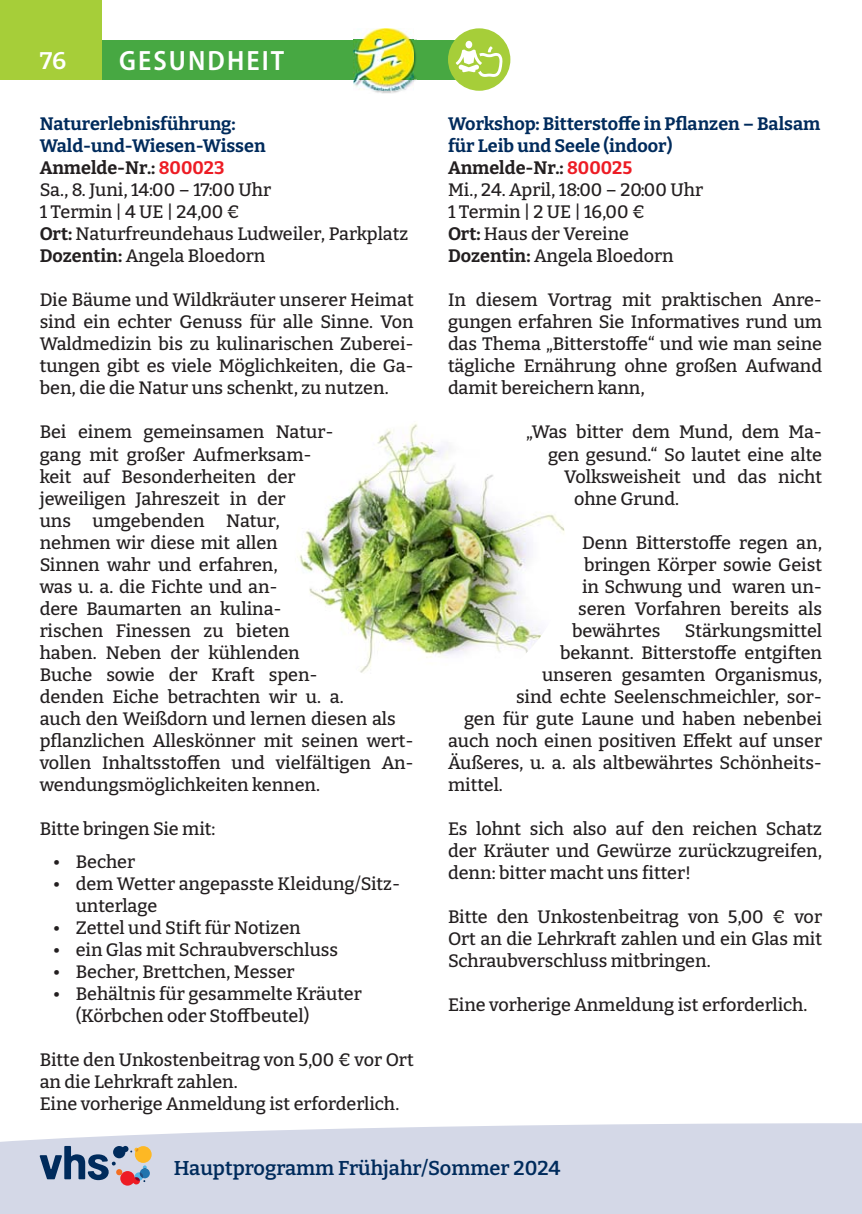
<style>
.page{position:relative;width:862px;height:1214px;background:#fff}
.page>*{position:absolute;margin:0;border:0;box-sizing:border-box;transform-origin:0 0}
.t1{font:600 semi-condensed 28px "Myriad Pro";letter-spacing:.075em;color:#fff}
.t2{font:600 24px "Bitter";color:#fff}
.t3{font:600 20px "Bitter";color:#002b5c}
.t4{font:500 18px/22px "Bitter";color:#231f20}
.s1{font-weight:700;color:#002b5c}
.s2{font-weight:700}
.s3{font-weight:700;color:#ed1c24}
</style>
<div class="page">
<svg style="left:0;top:1123px;width:862px;height:28px;fill:#d4d8e7"></svg>
<div style="left:0;top:1151px;width:862px;height:62px;background:#d4d8e7"></div>
<div style="left:102px;top:40px;width:374px;height:39px;background:#47a842"></div>
<div style="left:0;top:0;width:102px;height:79px;background:#a6ce39"></div>
<svg style="left:40px;top:1145px;width:112px;height:40px"></svg>
<div style="left:448px;top:28px;width:62px;height:63px;background:#a6ce39;border-radius:50%"></div>
<div style="left:465px;top:41px;width:7px;height:7px;background:#fff;border-radius:50%"></div>
<svg style="left:456px;top:46px;width:46px;height:31px"></svg>
<img style="left:373px;top:39px;width:44px;height:55px">
<img style="left:414px;top:40px;width:3px;height:39px">
<img style="left:353px;top:28px;width:61px;height:63px">
<img style="left:353px;top:40px;width:61px;height:39px">
<img style="left:295px;top:420px;width:272px;height:272px;border-radius:50%">
<h2 class="t2" style="left:40px;top:47px;width:28px">76</h2>
<h1 class="t1" style="left:119px;top:50px;width:167px">GESUNDHEIT</h1>
<p class="t4" style="left:40px;top:113px;width:370px"><span class="s1">Naturerlebnisführung:<br>Wald-und-Wiesen-Wissen<br></span><span class="s2">Anmelde-Nr.:</span> <span class="s3">800023<br></span>Sa., 8. Juni, 14:00 – 17:00 Uhr<br>1 Termin | 4 UE | 24,00 €<br><span class="s2">Ort:</span> Naturfreundehaus Ludweiler, Parkplatz<br><span class="s2">Dozentin:</span> Angela Bloedorn</p>
<p class="t4" style="left:40px;top:289px;width:376px;text-align:justify">Die Bäume und Wildkräuter unserer Heimat sind ein echter Genuss für alle Sinne. Von Waldmedizin bis zu kulinarischen Zuberei&shy;tungen gibt es viele Möglichkeiten, die Ga&shy;ben, die die Natur uns schenkt, zu nutzen.</p>
<p class="t4" style="left:40px;top:421px;width:376px">Bei einem gemeinsamen Natur-<br>gang mit großer Aufmerksam-<br>keit auf Besonderheiten der<br>jeweiligen Jahreszeit in der<br>uns umgebenden Natur,<br>nehmen wir diese mit allen<br>Sinnen wahr und erfahren,<br>was u. a. die Fichte und an-<br>dere Baumarten an kulina-<br>rischen Finessen zu bieten<br>haben. Neben der kühlenden<br>Buche sowie der Kraft spen-<br>denden Eiche betrachten wir u. a.<br>auch den Weißdorn und lernen diesen als pflanzlichen Alleskönner mit seinen wert&shy;vollen Inhaltsstoffen und vielfältigen An&shy;wendungsmöglichkeiten kennen.</p>
<p class="t4" style="left:40px;top:817px;width:177px">Bitte bringen Sie mit:</p>
<p class="t4" style="left:53px;top:851px;width:84px">• Becher</p>
<p class="t4" style="left:76px;top:873px;width:326px;text-indent:-23px">• dem Wetter angepasste Kleidung/Sitz&shy;unterlage</p>
<p class="t4" style="left:53px;top:917px;width:249px">• Zettel und Stift für Notizen</p>
<p class="t4" style="left:53px;top:939px;width:287px">• ein Glas mit Schraubverschluss</p>
<p class="t4" style="left:53px;top:961px;width:243px">• Becher, Brettchen, Messer</p>
<p class="t4" style="left:76px;top:983px;width:287px;text-indent:-23px">• Behältnis für gesammelte Kräuter (Körbchen oder Stoffbeutel)</p>
<p class="t4" style="left:40px;top:1049px;width:376px">Bitte den Unkostenbeitrag von 5,00 € vor Ort an die Lehrkraft zahlen.<br>Eine vorherige Anmeldung ist erforderlich.</p>
<p class="t4" style="left:448px;top:113px;width:374px"><span class="s1">Workshop: Bitterstoffe in Pflanzen – Balsam für Leib und Seele (indoor)<br></span><span class="s2">Anmelde-Nr.:</span> <span class="s3">800025<br></span>Mi., 24. April, 18:00 – 20:00 Uhr<br>1 Termin | 2 UE | 16,00 €<br><span class="s2">Ort:</span> Haus der Vereine<br><span class="s2">Dozentin:</span> Angela Bloedorn</p>
<p class="t4" style="left:448px;top:289px;width:376px;text-align:justify">In diesem Vortrag mit praktischen Anre&shy;gungen erfahren Sie Informatives rund um das Thema „Bitterstoffe“ und wie man seine tägliche Ernährung ohne großen Aufwand damit bereichern kann,</p>
<p class="t4" style="left:526px;top:421px;width:298px">„Was bitter dem Mund, dem Ma-</p>
<p class="t4" style="left:548px;top:443px;width:276px">gen gesund.“ So lautet eine alte</p>
<p class="t4" style="left:564px;top:465px;width:260px">Volksweisheit und das nicht</p>
<p class="t4" style="left:574px;top:487px;width:106px">ohne Grund.</p>
<p class="t4" style="left:582px;top:531px;width:241px">Denn Bitterstoffe regen an,</p>
<p class="t4" style="left:584px;top:553px;width:240px">bringen Körper sowie Geist</p>
<p class="t4" style="left:582px;top:575px;width:241px">in Schwung und waren un-</p>
<p class="t4" style="left:578px;top:597px;width:246px">seren Vorfahren bereits als</p>
<p class="t4" style="left:572px;top:619px;width:90px">bewährtes</p>
<p class="t4" style="left:685px;top:619px;width:139px">Stärkungsmittel</p>
<p class="t4" style="left:560px;top:641px;width:264px">bekannt. Bitterstoffe entgiften</p>
<p class="t4" style="left:542px;top:663px;width:282px">unseren gesamten Organismus,</p>
<p class="t4" style="left:516px;top:685px;width:307px">sind echte Seelenschmeichler, sor-</p>
<p class="t4" style="left:464px;top:707px;width:359px">gen für gute Laune und haben nebenbei</p>
<p class="t4" style="left:448px;top:729px;width:376px">auch noch einen positiven Effekt auf unser</p>
<p class="t4" style="left:448px;top:751px;width:376px">Äußeres, u. a. als altbewährtes Schönheits-</p>
<p class="t4" style="left:448px;top:773px;width:56px">mittel.</p>
<p class="t4" style="left:448px;top:817px;width:376px;text-align:justify">Es lohnt sich also auf den reichen Schatz der Kräuter und Gewürze zurückzugreifen, denn: bitter macht uns fitter!</p>
<p class="t4" style="left:448px;top:905px;width:376px;text-align:justify">Bitte den Unkostenbeitrag von 5,00 € vor Ort an die Lehrkraft zahlen und ein Glas mit Schraubverschluss mitbringen.</p>
<p class="t4" style="left:448px;top:993px;width:361px">Eine vorherige Anmeldung ist erforderlich.</p>
<p class="t3" style="left:174px;top:1156px;width:388px">Hauptprogramm Frühjahr/Sommer 2024</p>
</div>
